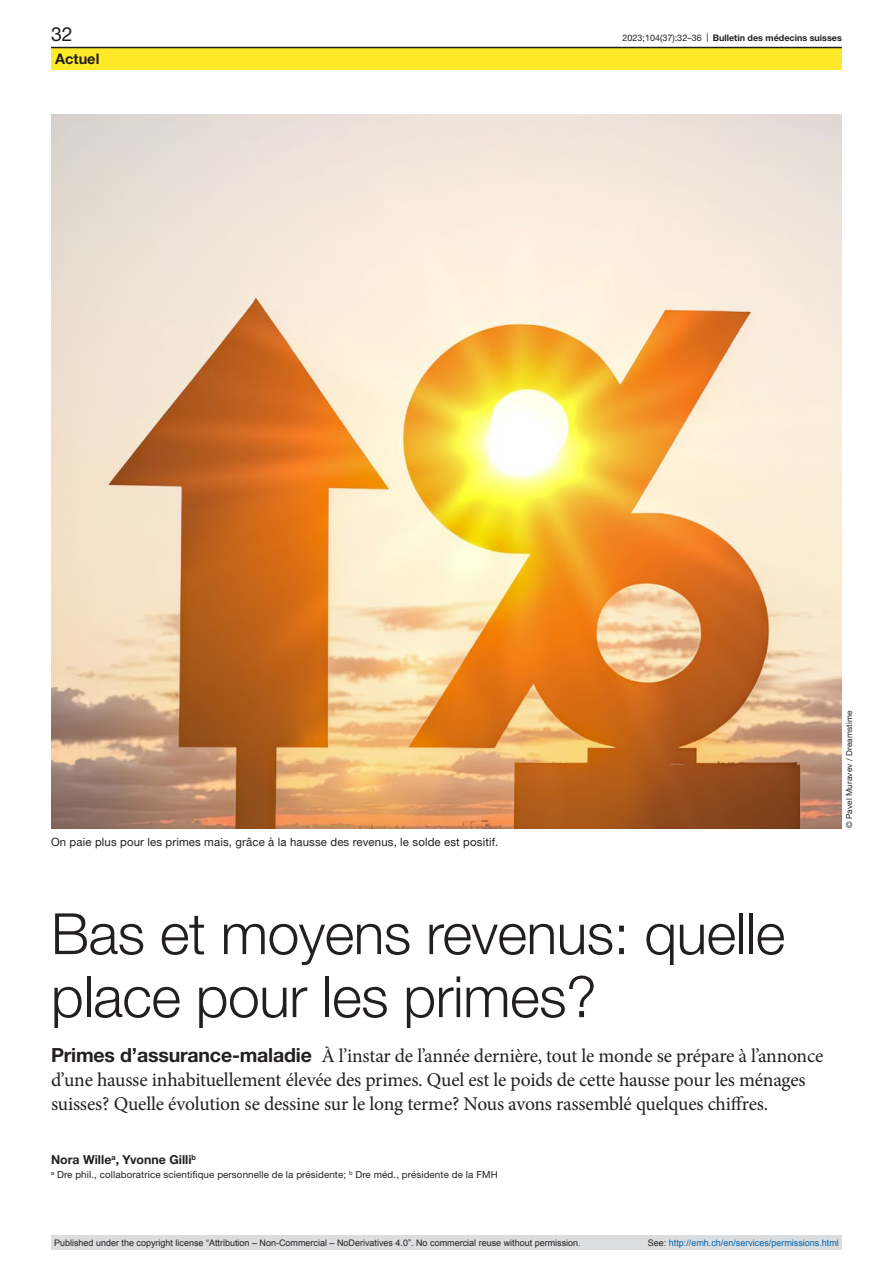
<style>
.page{position:relative;width:893px;height:1263px;background:#fff}
.page>*{position:absolute;margin:0;border:0;box-sizing:border-box;transform-origin:0 0}
.article-title-L38{font:300 57px/63px "Helvetica Neue LT Pro";letter-spacing:-.01em;color:#231f20}
.lead{font:19.5px/24px "Minion Pro";letter-spacing:-.01em;color:#231f20}
.t1{font:19.5px "Helvetica Neue LT Pro";color:#231f20}
.t2{font:700 14.55px "Helvetica Neue LT Pro";color:#231f20}
.authors{font:700 12.3px "Helvetica Neue LT Pro";color:#231f20}
.figure-caption{font:11.4px "Helvetica Neue LT Pro";letter-spacing:.01em;color:#231f20}
.affiliations{font:9.75px "Helvetica Neue LT Pro";letter-spacing:.01em;color:#231f20}
.t3{font:9px "Arial";color:#231f20}
.t4{font:9px "Arial";color:#0066b3}
.t5{font:700 9px "Helvetica Neue LT Pro";color:#231f20}
.credits{font:8.25px "Helvetica Neue LT Pro";letter-spacing:.01em;color:#231f20}
.s1{font-weight:400}
.s2{font-family:"Helvetica Neue LT Pro";font-weight:700}
.s3{color:#231f20}
</style>
<div class="page">
<img style="left:51px;top:115px;width:791px;height:713px">
<div style="left:51px;top:47px;width:791px;height:23px;background:#ffea2a"></div>
<hr style="left:51px;top:47px;width:791px;height:1px;background:#231f20">
<div style="left:51px;top:1235px;width:791px;height:15px;background:#dcdddf"></div>
<p class="t1" style="left:51px;top:22px;width:23px">32</p>
<p class="t5" style="left:623px;top:32px;width:221px"><span class="s1">2023;104(37):32–36 |</span> Bulletin des médecins suisses</p>
<p class="t2" style="left:55px;top:49px;width:46px">Actuel</p>
<p class="figure-caption" style="left:51px;top:835px;width:449px">On paie plus pour les primes mais, grâce à la hausse des revenus, le solde est positif.</p>
<p class="credits" style="left:844px;top:828px;width:119px;rotate:-90deg">© Pavel Muravev / Dreamstime</p>
<p class="article-title-L38" style="left:51px;top:901px;width:736px">Bas et moyens revenus: quelle place pour les primes?</p>
<p class="lead" style="left:51px;top:1043px;width:774px"><span class="s2">Primes d’assurance-maladie</span> À l’instar de l’année dernière, tout le monde se prépare à l’annonce d’une hausse inhabituellement élevée des primes. Quel est le poids de cette hausse pour les ménages suisses? Quelle évolution se dessine sur le long terme? Nous avons rassemblé quelques chiffres.</p>
<p class="authors" style="left:51px;top:1152px;width:147px">Nora Wille<sup>a</sup>, Yvonne Gilli<sup>b</sup></p>
<p class="affiliations" style="left:51px;top:1168px;width:448px"><sup>a</sup> Dre phil., collaboratrice scientifique personnelle de la présidente; <sup>b</sup> Dre méd., présidente de la FMH</p>
<p class="t3" style="left:54px;top:1237px;width:528px">Published under the copyright license “Attribution – Non-Commercial – NoDerivatives 4.0”. No commercial reuse without permission.</p>
<p class="t4" style="left:648px;top:1237px;width:193px"><span class="s3">See:</span> http://emh.ch/en/services/permissions.html</p>
</div>
